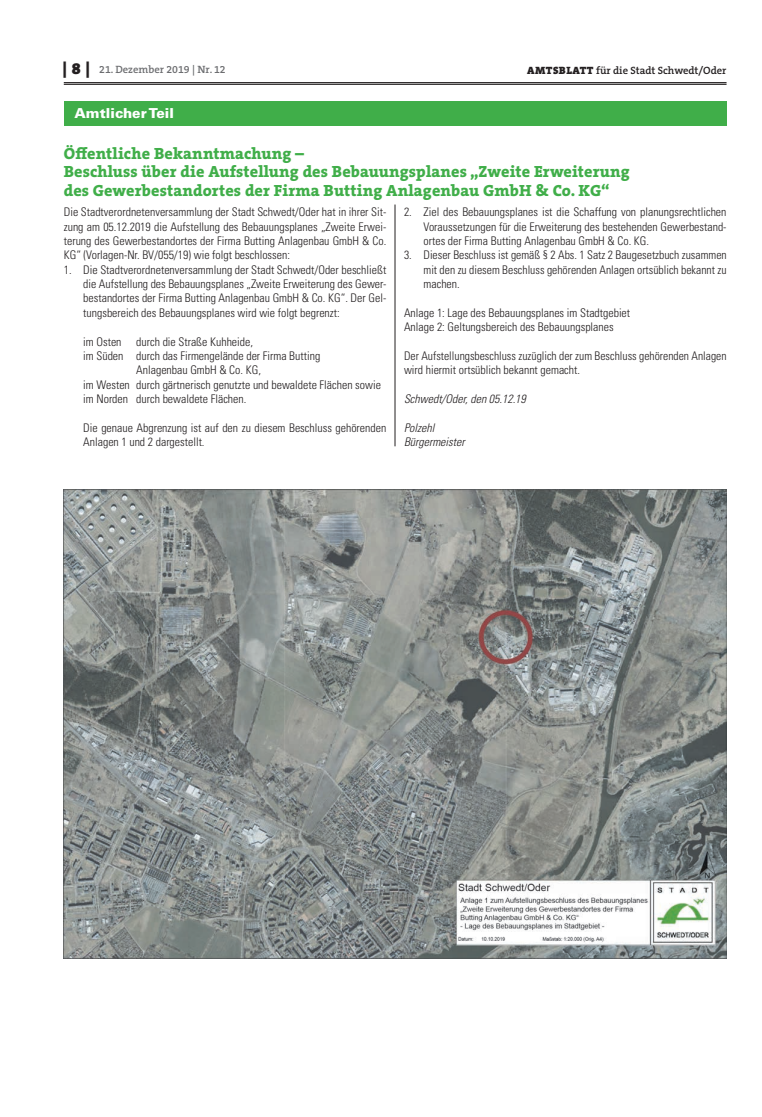
<style>
.page{position:relative;width:762px;height:1117px;background:#fff}
.page>*{position:absolute;margin:0;border:0;box-sizing:border-box;transform-origin:0 0}
.t1{font:800 16.25px/18.8px "The Serif B W8";letter-spacing:.01em;color:#40ae49}
.t2{font:900 13.75px "Univers";letter-spacing:.005em;color:#fff}
.t3{font:300 condensed 11.88px/14.4px "Univers";color:#231f20;text-align:justify}
.t4{font:italic 300 condensed 11.88px/14.4px "Univers";color:#231f20}
.t5{font:600 10.62px "The Serif B W6";color:#231f20}
.t6{font:600 10.62px "The Serif B W6";color:#6c6d70}
.s1{font-family:"The Serif B W9";font-weight:900;font-size:16.25px;color:#231f20}
.s2{font-family:"The Serif B W9";font-weight:900}
</style>
<div class="page">
<hr style="left:64px;top:82px;width:662px;height:1px;background:#231f20">
<hr style="left:64px;top:84px;width:662px;height:1px;background:#231f20">
<div style="left:64px;top:101px;width:662px;height:25px;background:#40ae49"></div>
<hr style="left:395px;top:204px;width:1px;height:242px;background:#231f20">
<img style="left:64px;top:489px;width:662px;height:469px">
<p class="t6" style="left:63px;top:63px;width:165px"><span class="s1">| 8 |</span> 21. Dezember 2019 | Nr. 12</p>
<p class="t5" style="left:527px;top:63px;width:201px"><span class="s2">AMTSBLATT</span> für die Stadt Schwedt/Oder</p>
<p class="t2" style="left:74px;top:104px;width:101px">Amtlicher Teil</p>
<h1 class="t1" style="left:64px;top:143px;width:567px">Öffentliche Bekanntmachung –<br>Beschluss über die Aufstellung des Bebauungsplanes „Zweite Erweiterung des Gewerbestandortes der Firma Butting Anlagenbau GmbH &amp; Co. KG“</h1>
<p class="t3" style="left:64px;top:205px;width:324px">Die Stadtverordnetenversammlung der Stadt Schwedt/Oder hat in ihrer Sit&shy;zung am 05.12.2019 die Aufstellung des Bebauungsplanes „Zweite Erwei&shy;terung des Gewerbestandortes der Firma Butting Anlagenbau GmbH &amp; Co.<br>KG“ (Vorlagen-Nr. BV/055/19) wie folgt beschlossen:</p>
<p class="t3" style="left:83px;top:262px;width:304px;text-indent:-19px">1. Die Stadtverordnetenversammlung der Stadt Schwedt/Oder beschließt die Aufstellung des Bebauungsplanes „Zweite Erweiterung des Gewer&shy;bestandortes der Firma Butting Anlagenbau GmbH &amp; Co. KG“. Der Gel&shy;tungsbereich des Bebauungsplanes wird wie folgt begrenzt:</p>
<p class="t3" style="left:83px;top:334px;width:171px">im Osten durch die Straße Kuhheide,</p>
<p class="t3" style="left:83px;top:348px;width:238px">im Süden durch das Firmengelände der Firma Butting</p>
<p class="t3" style="left:136px;top:363px;width:126px">Anlagenbau GmbH &amp; Co. KG,</p>
<p class="t3" style="left:83px;top:377px;width:299px">im Westen durch gärtnerisch genutzte und bewaldete Flächen sowie</p>
<p class="t3" style="left:83px;top:392px;width:165px">im Norden durch bewaldete Flächen.</p>
<p class="t3" style="left:83px;top:420px;width:304px">Die genaue Abgrenzung ist auf den zu diesem Beschluss gehörenden<br>Anlagen 1 und 2 dargestellt.</p>
<p class="t3" style="left:423px;top:205px;width:304px;text-indent:-19px">2. Ziel des Bebauungsplanes ist die Schaffung von planungsrechtlichen Voraussetzungen für die Erweiterung des bestehenden Gewerbestand&shy;ortes der Firma Butting Anlagenbau GmbH &amp; Co. KG.</p>
<p class="t3" style="left:423px;top:248px;width:305px;text-indent:-19px">3. Dieser Beschluss ist gemäß § 2 Abs. 1 Satz 2 Baugesetzbuch zusammen mit den zu diesem Beschluss gehörenden Anlagen ortsüblich bekannt zu machen.</p>
<p class="t3" style="left:404px;top:305px;width:228px">Anlage 1: Lage des Bebauungsplanes im Stadtgebiet<br>Anlage 2: Geltungsbereich des Bebauungsplanes</p>
<p class="t3" style="left:404px;top:348px;width:324px">Der Aufstellungsbeschluss zuzüglich der zum Beschluss gehörenden Anlagen wird hiermit ortsüblich bekannt gemacht.</p>
<p class="t4" style="left:404px;top:391px;width:123px">Schwedt/Oder, den 05.12.19</p>
<p class="t4" style="left:404px;top:420px;width:62px">Polzehl<br>Bürgermeister</p>
</div>
